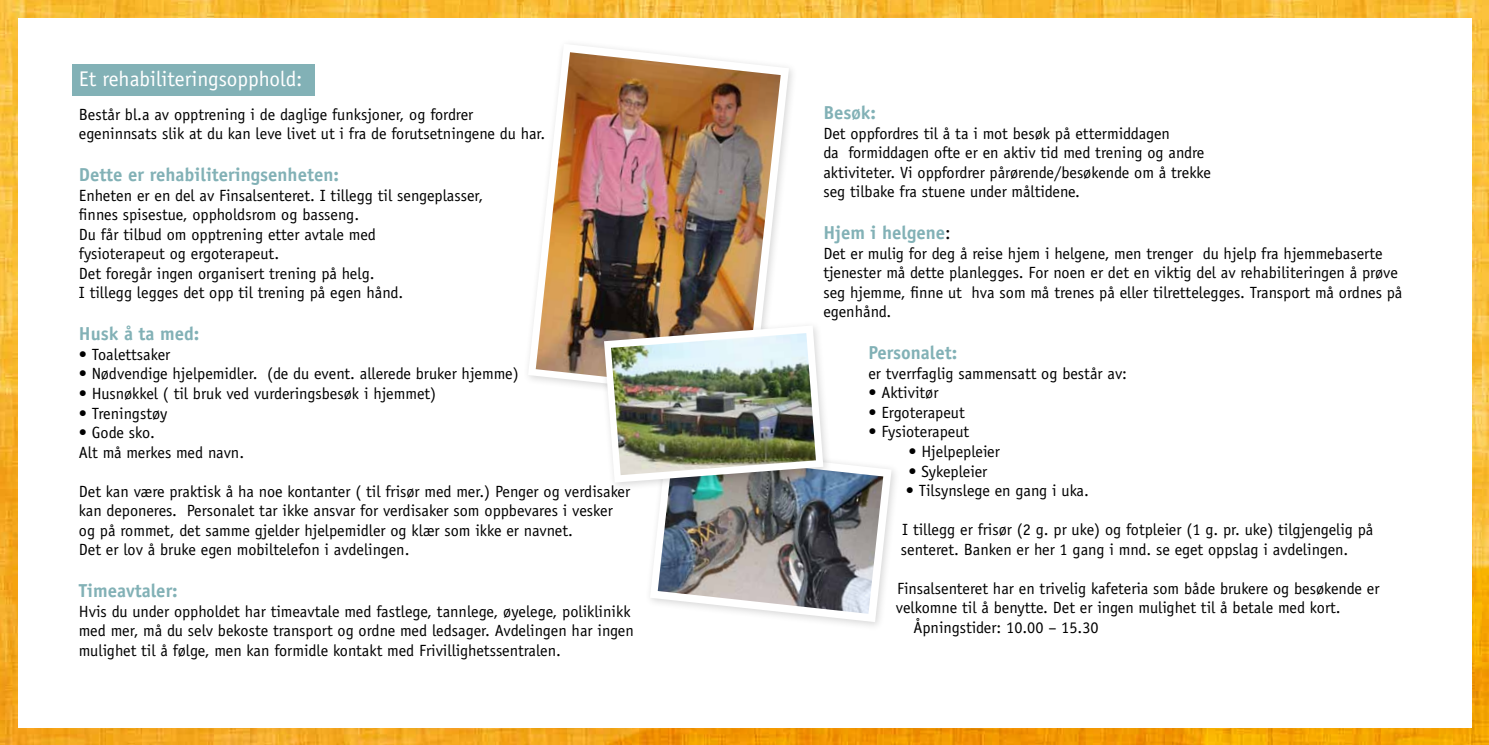
<style>
.page{position:relative;width:1489px;height:745px;background:#fff}
.page>*{position:absolute;margin:0;border:0;box-sizing:border-box;transform-origin:0 0}
.t1{font:21.25px "Officina Sans Std";color:#fff}
.t2{font:700 18.75px "Officina Sans Std";color:#82b1b6}
.t3{font:16.25px/19.5px "Officina Sans Std";color:#000}
.s1{font-weight:400;color:#000}
</style>
<div class="page">
<img style="left:0;top:0;width:1488px;height:744px">
<div style="left:18px;top:18px;width:1452px;height:708px;background:#fff"></div>
<div style="left:72px;top:64px;width:243px;height:32px;background:#82b1b6"></div>
<div style="left:643px;top:439px;width:256px;height:190px;background:#000;opacity:.16"></div>
<svg style="left:528px;top:44px;width:261px;height:336px"></svg>
<img style="left:535px;top:52px;width:245px;height:335px">
<div style="left:598px;top:319px;width:234px;height:172px;background:#000;opacity:.16"></div>
<img style="left:604px;top:325px;width:287px;height:296px">
<img style="left:611px;top:333px;width:204px;height:142px">
<h1 class="t1" style="left:79px;top:67px;width:225px">Et rehabiliteringsopphold:</h1>
<p class="t3" style="left:79px;top:104px;width:468px">Består bl.a av opptrening i de daglige funksjoner, og fordrer egeninnsats slik at du kan leve livet ut i fra de forutsetningene du har.</p>
<p class="t2" style="left:79px;top:163px;width:262px">Dette er rehabiliteringsenheten:</p>
<p class="t3" style="left:79px;top:185px;width:406px">Enheten er en del av Finsalsenteret. I tillegg til sengeplasser, finnes spisestue, oppholdsrom og basseng.<br>Du får tilbud om opptrening etter avtale med<br>fysioterapeut og ergoterapeut.<br>Det foregår ingen organisert trening på helg.<br>I tillegg legges det opp til trening på egen hånd.</p>
<p class="t2" style="left:79px;top:322px;width:122px">Husk å ta med:</p>
<p class="t3" style="left:79px;top:344px;width:93px">• Toalettsaker</p>
<p class="t3" style="left:79px;top:364px;width:441px">• Nødvendige hjelpemidler. (de du event. allerede bruker hjemme)</p>
<p class="t3" style="left:79px;top:383px;width:359px">• Husnøkkel ( til bruk ved vurderingsbesøk i hjemmet)</p>
<p class="t3" style="left:79px;top:403px;width:90px">• Treningstøy</p>
<p class="t3" style="left:79px;top:422px;width:167px">• Gode sko.<br>Alt må merkes med navn.</p>
<p class="t3" style="left:79px;top:481px;width:553px">Det kan være praktisk å ha noe kontanter ( til frisør med mer.) Penger og verdisaker kan deponeres. Personalet tar ikke ansvar for verdisaker som oppbevares i vesker og på rommet, det samme gjelder hjelpemidler og klær som ikke er navnet.<br>Det er lov å bruke egen mobiltelefon i avdelingen.</p>
<p class="t2" style="left:79px;top:578px;width:100px">Timeavtaler:</p>
<p class="t3" style="left:79px;top:601px;width:556px">Hvis du under oppholdet har timeavtale med fastlege, tannlege, øyelege, poliklinikk med mer, må du selv bekoste transport og ordne med ledsager. Avdelingen har ingen mulighet til å følge, men kan formidle kontakt med Frivillighetssentralen.</p>
<p class="t2" style="left:823px;top:101px;width:54px">Besøk:</p>
<p class="t3" style="left:823px;top:123px;width:389px">Det oppfordres til å ta i mot besøk på ettermiddagen<br>da formiddagen ofte er en aktiv tid med trening og andre aktiviteter. Vi oppfordrer pårørende/besøkende om å trekke seg tilbake fra stuene under måltidene.</p>
<p class="t2" style="left:823px;top:221px;width:129px">Hjem i helgene<span class="s1">:</span></p>
<p class="t3" style="left:823px;top:243px;width:580px">Det er mulig for deg å reise hjem i helgene, men trenger du hjelp fra hjemmebaserte tjenester må dette planlegges. For noen er det en viktig del av rehabiliteringen å prøve seg hjemme, finne ut hva som må trenes på eller tilrettelegges. Transport må ordnes på egenhånd.</p>
<p class="t2" style="left:868px;top:341px;width:90px">Personalet:</p>
<p class="t3" style="left:868px;top:363px;width:260px">er tverrfaglig sammensatt og består av:</p>
<p class="t3" style="left:868px;top:383px;width:72px">• Aktivitør</p>
<p class="t3" style="left:868px;top:402px;width:98px">• Ergoterapeut</p>
<p class="t3" style="left:868px;top:422px;width:102px">• Fysioterapeut</p>
<p class="t3" style="left:908px;top:441px;width:93px">• Hjelpepleier</p>
<p class="t3" style="left:908px;top:461px;width:80px">• Sykepleier</p>
<p class="t3" style="left:905px;top:480px;width:184px">• Tilsynslege en gang i uka.</p>
<p class="t3" style="left:900px;top:519px;width:474px">I tillegg er frisør (2 g. pr uke) og fotpleier (1 g. pr. uke) tilgjengelig på senteret. Banken er her 1 gang i mnd. se eget oppslag i avdelingen.</p>
<p class="t3" style="left:897px;top:578px;width:484px">Finsalsenteret har en trivelig kafeteria som både brukere og besøkende er</p>
<p class="t3" style="left:895px;top:597px;width:446px">velkomne til å benytte. Det er ingen mulighet til å betale med kort.</p>
<p class="t3" style="left:913px;top:617px;width:187px">Åpningstider: 10.00 – 15.30</p>
</div>
